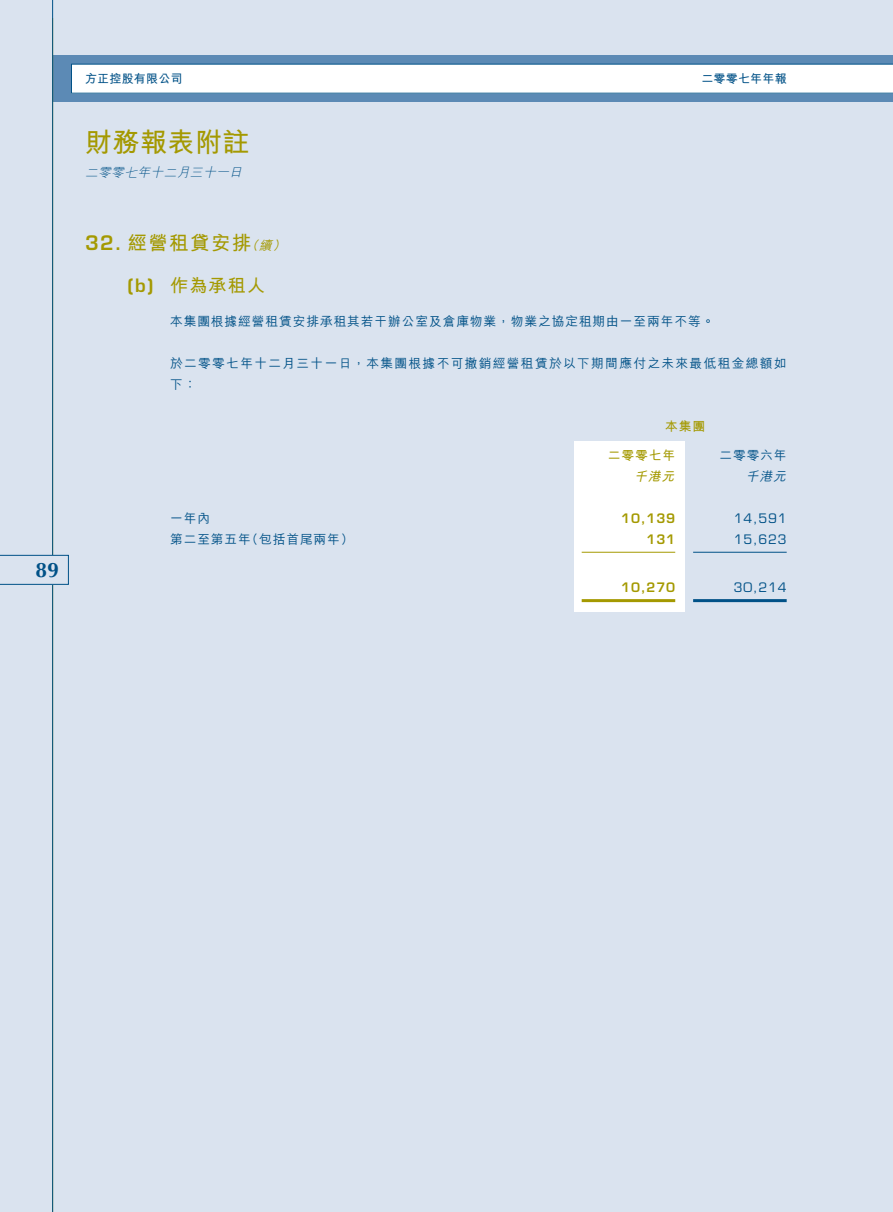
<style>
.page{position:relative;width:893px;height:1212px;background:#dae3ef}
.page>*{position:absolute;margin:0;border:0;box-sizing:border-box;transform-origin:0 0}
.t1{font:700 27px "M Hei HK";letter-spacing:.02em;color:#a49901}
.t2{font:700 21px "Optima LT Std";color:#005187}
.t3{font:700 19.5px "M Hei HK";letter-spacing:.07em;color:#a49901}
.t4{font:700 18px "M Hei HK";letter-spacing:.07em;color:#a49901}
.t5{font:500 12.75px "M Hei HK";letter-spacing:.07em;color:#005187}
.t6{font:500 12.75px/21px "M Hei HK";letter-spacing:.1em;color:#005187}
.t7{font:12.75px "Eurostile LT Std";letter-spacing:.07em;color:#005187}
.t8{font:600 12.75px "Eurostile LT Std";letter-spacing:.07em;color:#a49901}
.t9{font:italic 300 12.75px "M Hei HK";color:#005187}
.t10{font:700 12.75px "M Hei HK";letter-spacing:.07em;color:#a49901}
.t11{font:italic 700 12.75px "M Hei HK";color:#a49901}
.t12{font:italic 500 12.75px "M Hei HK";color:#005187}
.t13{font:700 12px "M Hei HK";letter-spacing:.02em;color:#005187}
.s1{font-family:"Eurostile LT Std";font-weight:600}
.s2{font-weight:500;font-style:italic;font-size:12.75px}
</style>
<div class="page">
<div style="left:53px;top:55px;width:840px;height:47px;background:#5c8ab5"></div>
<div style="left:71px;top:64px;width:822px;height:29px;background:#fff"></div>
<hr style="left:52px;top:0;width:1px;height:1212px;background:#005187">
<svg style="left:0;top:555px;width:69px;height:30px"></svg>
<div style="left:574px;top:442px;width:111px;height:170px;background:#fff"></div>
<hr style="left:582px;top:552px;width:93px;height:1px;background:#a49901">
<hr style="left:693px;top:552px;width:94px;height:1px;background:#005187">
<hr style="left:582px;top:599px;width:93px;height:3px;background:#a49901">
<hr style="left:693px;top:599px;width:94px;height:3px;background:#005187">
<p class="t2" style="left:35px;top:557px;width:25px">89</p>
<p class="t13" style="left:85px;top:70px;width:99px">方正控股有限公司</p>
<p class="t13" style="left:701px;top:70px;width:87px">二零零七年年報</p>
<p class="t1" style="left:85px;top:122px;width:166px">財務報表附註</p>
<p class="t9" style="left:85px;top:164px;width:162px">二零零七年十二月三十一日</p>
<p class="t3" style="left:85px;top:228px;width:206px"><span class="s1">32.</span> 經營租貸安排<span class="s2">（續）</span></p>
<p class="t4" style="left:128px;top:272px;width:139px"><span class="s1">(b)</span> 作為承租人</p>
<p class="t5" style="left:170px;top:312px;width:546px">本集團根據經營租賃安排承租其若干辦公室及倉庫物業，物業之協定租期由一至兩年不等。</p>
<p class="t6" style="left:170px;top:351px;width:618px">於二零零七年十二月三十一日，本集團根據不可撤銷經營租賃於以下期間應付之未來最低租金總額如下：</p>
<p class="t10" style="left:665px;top:417px;width:42px">本集團</p>
<p class="t10" style="left:608px;top:446px;width:69px">二零零七年</p>
<p class="t5" style="left:719px;top:446px;width:69px">二零零六年</p>
<p class="t11" style="left:634px;top:467px;width:45px">千港元</p>
<p class="t12" style="left:746px;top:467px;width:45px">千港元</p>
<p class="t5" style="left:170px;top:509px;width:42px">一年內</p>
<p class="t8" style="left:621px;top:510px;width:55px">10,139</p>
<p class="t7" style="left:734px;top:511px;width:54px">14,591</p>
<p class="t5" style="left:170px;top:530px;width:185px">第二至第五年（包括首尾兩年）</p>
<p class="t8" style="left:646px;top:531px;width:30px">131</p>
<p class="t7" style="left:734px;top:532px;width:54px">15,623</p>
<p class="t8" style="left:621px;top:579px;width:55px">10,270</p>
<p class="t7" style="left:734px;top:580px;width:54px">30,214</p>
</div>
